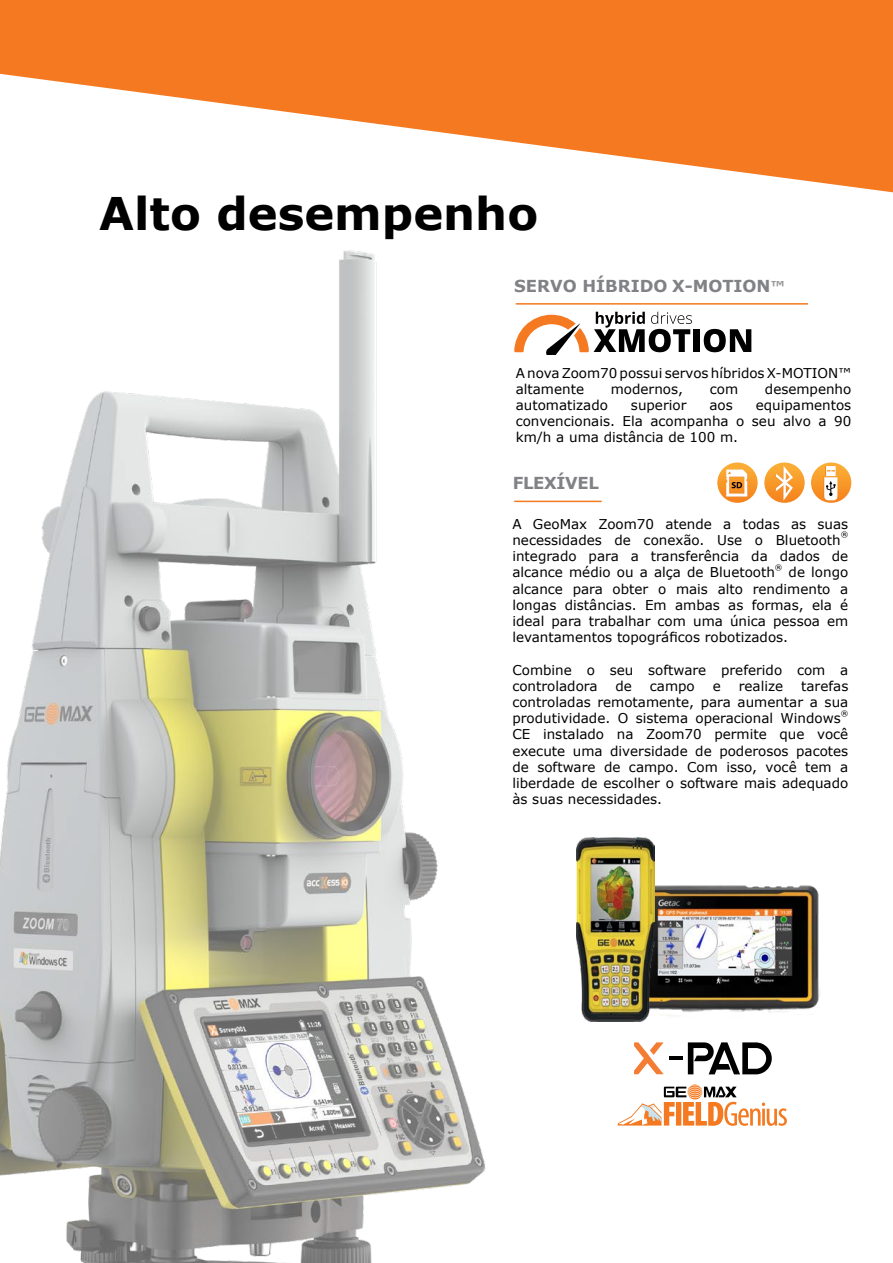
<style>
.page{position:relative;width:893px;height:1263px;background:#fff}
.page>*{position:absolute;margin:0;border:0;box-sizing:border-box;transform-origin:0 0}
.t1{font:700 45px "Verdana";color:#000}
.t2{font:700 16.5px "Verdana";color:#808285}
.t3{font:700 16.5px "Verdana";letter-spacing:-.02em;color:#808285}
.t4{font:13.5px/16.2px "Verdana";color:#000}
.t5{font:7.5px "Verdana";color:#000}
.s1{font-size:15px;color:#989898}
</style>
<div class="page">
<img style="left:0;top:250px;width:486px;height:1013px">
<svg style="left:717px;top:462px;width:41px;height:41px"></svg>
<svg style="left:764px;top:462px;width:41px;height:41px"></svg>
<svg style="left:811px;top:462px;width:40px;height:41px"></svg>
<hr style="left:514px;top:501px;width:88px;height:1px;background:#f47920">
<svg style="left:634px;top:1042px;width:30px;height:32px"></svg>
<svg style="left:688px;top:1042px;width:84px;height:32px"></svg>
<hr style="left:669px;top:1056px;width:14px;height:4px;background:#000">
<img style="left:654px;top:879px;width:166px;height:138px">
<img style="left:577px;top:837px;width:77px;height:185px">
<svg style="left:0;top:0;width:893px;height:192px;fill:#f47920"></svg>
<div style="left:693px;top:329px;width:7px;height:23px;background:#000"></div>
<svg style="left:704px;top:329px;width:47px;height:23px"></svg>
<svg style="left:514px;top:312px;width:178px;height:42px"></svg>
<hr style="left:516px;top:303px;width:292px;height:2px;background:#f47920">
<svg style="left:618px;top:1084px;width:169px;height:42px"></svg>
<h1 class="t1" style="left:99px;top:181px;width:440px">Alto desempenho</h1>
<p class="t2" style="left:514px;top:274px;width:272px">SERVO HÍBRIDO X-MOTION<span class="s1">™</span></p>
<p class="t4" style="left:516px;top:364px;width:337px">A nova Zoom70 possui servos híbridos X-MOTION™ altamente</p>
<p class="t4" style="left:611px;top:381px;width:74px">modernos,</p>
<p class="t4" style="left:710px;top:381px;width:30px">com</p>
<p class="t4" style="left:765px;top:381px;width:88px">desempenho</p>
<p class="t4" style="left:516px;top:397px;width:94px">automatizado</p>
<p class="t4" style="left:631px;top:397px;width:57px">superior</p>
<p class="t4" style="left:709px;top:397px;width:25px">aos</p>
<p class="t4" style="left:516px;top:397px;width:337px;text-align:justify;text-indent:240px">equipamentos convencionais. Ela acompanha o seu alvo a 90 km/h a uma distância de 100 m.</p>
<p class="t3" style="left:513px;top:472px;width:88px">FLEXÍVEL</p>
<p class="t4" style="left:512px;top:515px;width:337px">A GeoMax Zoom70 atende a todas as suas necessidades de conexão. Use o Bluetooth</p>
<p class="t5" style="left:841px;top:529px;width:9px">®</p>
<p class="t4" style="left:512px;top:548px;width:337px">integrado para a transferência da dados de alcance médio ou a alça de Bluetooth</p>
<p class="t5" style="left:775px;top:562px;width:9px">®</p>
<p class="t4" style="left:512px;top:564px;width:337px;text-align:justify;text-indent:276px">de longo alcance para obter o mais alto rendimento a longas distâncias. Em ambas as formas, ela é ideal para trabalhar com uma única pessoa em levantamentos topográficos robotizados.</p>
<p class="t4" style="left:512px;top:661px;width:337px">Combine o seu software preferido com a controladora</p>
<p class="t4" style="left:512px;top:677px;width:337px;text-align:justify;text-indent:289px">tarefas controladas remotamente, para aumentar a sua produtividade. O sistema operacional Windows</p>
<p class="t4" style="left:615px;top:677px;width:18px">de</p>
<p class="t4" style="left:650px;top:677px;width:46px">campo</p>
<p class="t4" style="left:713px;top:677px;width:10px">e</p>
<p class="t4" style="left:739px;top:677px;width:46px">realize</p>
<p class="t5" style="left:841px;top:708px;width:9px">®</p>
<p class="t4" style="left:512px;top:726px;width:337px;text-align:justify">CE instalado na Zoom70 permite que você execute uma diversidade de poderosos pacotes de software de campo. Com isso, você tem a liberdade de escolher o software mais adequado às suas necessidades.</p>
</div>
